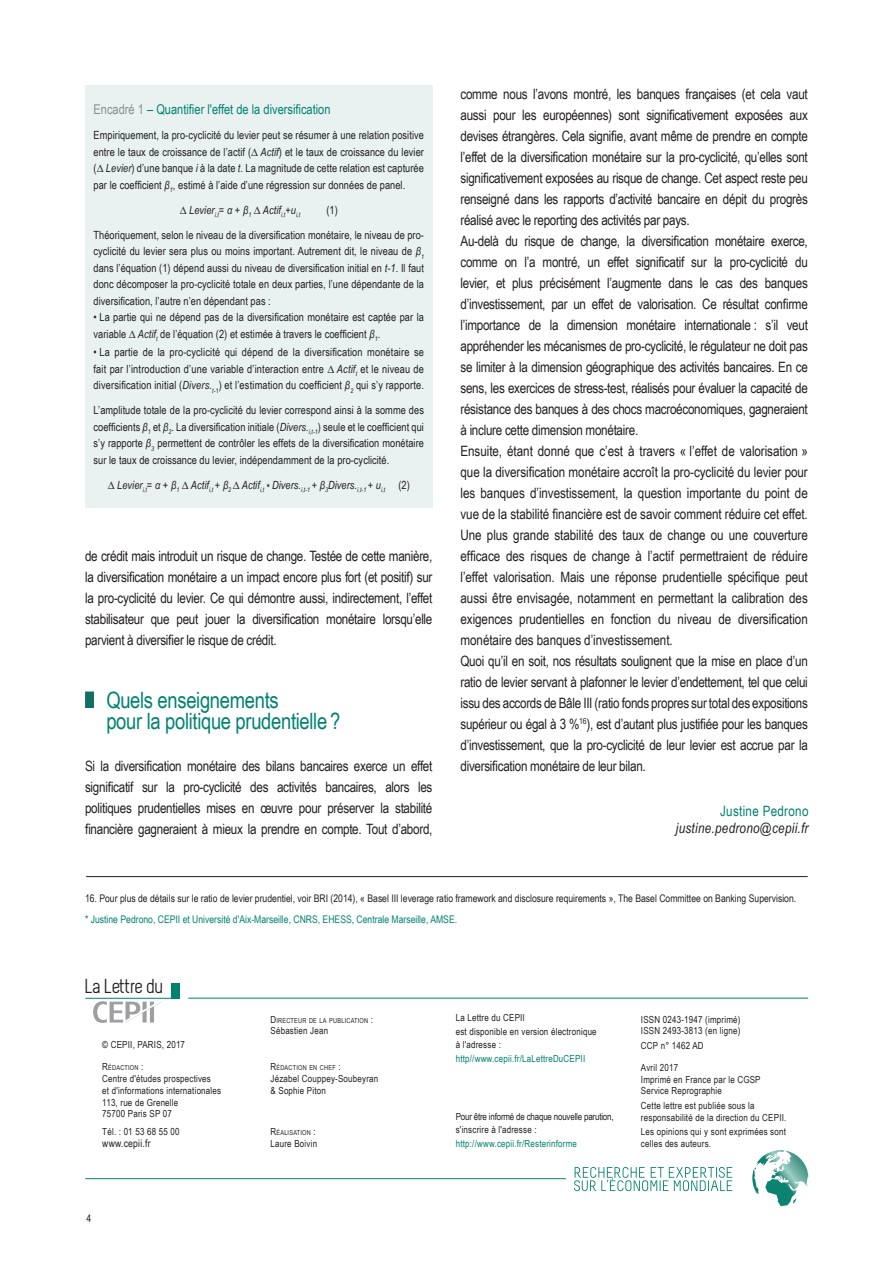
<style>
.page{position:relative;width:893px;height:1263px;background:#fff}
.page>*{position:absolute;margin:0;border:0;box-sizing:border-box;transform-origin:0 0}
.Titre_niveau_1{font:22.5px/21px "Arial Narrow";letter-spacing:-.015em;color:#008271}
.t1{font:20.25px "Melbourne";letter-spacing:-.04em;color:#231f20}
.t2{font:14.25px/21px "Arial Narrow";letter-spacing:-.02em;color:#231f20;text-align:justify}
.Auteur_mail{font:italic 14.25px "Arial Narrow";letter-spacing:.02em;color:#231f20}
.Auteurs{font:14.25px "Arial Narrow";letter-spacing:.02em;color:#008271}
.Encadre_texte{font:13.5px "Arial Narrow";color:#008271}
.Encadre_texte-2{font:11.25px/16.5px "Arial Narrow";letter-spacing:.005em;color:#231f20;text-align:justify}
.Encadre_texte-3{font:italic 11.25px "Arial Narrow";letter-spacing:.005em;color:#231f20}
.Note_bas_page{font:10.5px "Arial Narrow";color:#231f20}
.Note_bas_page_auteur{font:10.5px "Arial Narrow";color:#008271}
.Note_bas_page-2{font:10.5px "Arial Narrow";letter-spacing:.02em;color:#231f20}
.t3{font:9.75px/11.7px "Arial Narrow";letter-spacing:.02em;color:#231f20}
.Ours_col_1{font:9.75px "Arial Narrow";letter-spacing:.02em;color:#231f20}
.Ours_2{font:6.9px "Arial Narrow";letter-spacing:.03em;color:#231f20}
.s1{color:#898e8c}
.s2{font-style:italic}
.s3{font-style:normal}
.s4{font-size:9.75px}
.s5{color:#008271}
</style>
<div class="page">
<div style="left:85px;top:691px;width:9px;height:17px;background:#126f63"></div>
<hr style="left:86px;top:876px;width:722px;height:1px;background:#231f20">
<div style="left:85px;top:85px;width:347px;height:423px;background:#e9f2f1"></div>
<svg style="left:93px;top:1002px;width:68px;height:21px"></svg>
<svg style="left:752px;top:1150px;width:56px;height:56px"></svg>
<svg style="left:574px;top:1167px;width:158px;height:24px"></svg>
<hr style="left:85px;top:1178px;width:481px;height:1px;background:#008271">
<hr style="left:188px;top:998px;width:620px;height:1px;background:#008271">
<hr style="left:85px;top:998px;width:94px;height:1px;background:#008271">
<div style="left:171px;top:983px;width:9px;height:15px;background:#008271"></div>
<p class="Encadre_texte" style="left:94px;top:99px;width:239px"><span class="s1">Encadré 1</span> – Quantifier l'effet de la diversification</p>
<p class="Encadre_texte-2" style="left:94px;top:126px;width:332px">Empiriquement, la pro-cyclicité du levier peut se résumer à une relation positive entre le taux de croissance de l’actif (<span class="s2">∆ Actif</span>) et le taux de croissance du levier (<span class="s2">∆ Levier</span>) d’une banque <span class="s2">i</span> à la date <span class="s2">t</span>. La magnitude de cette relation est capturée par le coefficient <span class="s2">β</span><sub>1</sub>, estimé à l’aide d’une régression sur données de panel.</p>
<p class="Encadre_texte-3" style="left:180px;top:202px;width:122px">∆ Levier<sub>i,t</sub>= α + β<sub>1</sub> ∆ Actif<sub>i,t</sub>+u<sub>i,t</sub></p>
<p class="Encadre_texte-2" style="left:326px;top:201px;width:13px">(1)</p>
<p class="Encadre_texte-2" style="left:94px;top:226px;width:332px">Théoriquement, selon le niveau de la diversification monétaire, le niveau de pro&shy;cyclicité du levier sera plus ou moins important. Autrement dit, le niveau de <span class="s2">β</span><sub>1 </sub>dans l’équation (1) dépend aussi du niveau de diversification initial en <span class="s2">t-1</span>. Il faut donc décomposer la pro-cyclicité totale en deux parties, l’une dépendante de la diversification, l’autre n’en dépendant pas :</p>
<p class="Encadre_texte-2" style="left:94px;top:308px;width:332px">• La partie qui ne dépend pas de la diversification monétaire est captée par la variable <span class="s2">∆ Actif</span><sub>t</sub> de l’équation (2) et estimée à travers le coefficient <span class="s2">β</span><sub>1</sub>.</p>
<p class="Encadre_texte-2" style="left:94px;top:344px;width:332px">• La partie de la pro-cyclicité qui dépend de la diversification monétaire se fait par l’introduction d’une variable d’interaction entre <span class="s2">∆ Actif</span><sub>t</sub> et le niveau de diversification initial (<span class="s2">Divers.</span><sub>t-</sub><sub>1</sub>) et l’estimation du coefficient <span class="s2">β</span><sub>2</sub> qui s’y rapporte.</p>
<p class="Encadre_texte-2" style="left:94px;top:402px;width:332px">L’amplitude totale de la pro-cyclicité du levier correspond ainsi à la somme des coefficients <span class="s2">β</span><sub>1</sub> et <span class="s2">β</span><sub>2</sub>. La diversification initiale (<span class="s2">Divers.</span><sub>i,t-1</sub>) seule et le coefficient qui s’y rapporte <span class="s2">β</span><sub>3</sub> permettent de contrôler les effets de la diversification monétaire sur le taux de croissance du levier, indépendamment de la pro-cyclicité.</p>
<p class="Encadre_texte-3" style="left:108px;top:477px;width:304px">∆ Levier<sub>i,t</sub>= α + β<sub>1</sub> ∆ Actif<sub>i,t</sub> + β<sub>2</sub> ∆ Actif<sub>i,t</sub> * Divers.<sub>i,t-1</sub> + β<sub>3</sub>Divers.<sub>i,t-1</sub> + u<sub>i,t</sub> <span class="s3">(2)</span></p>
<p class="t2" style="left:85px;top:545px;width:349px">de crédit mais introduit un risque de change. Testée de cette manière, la diversification monétaire a un impact encore plus fort (et positif) sur la pro-cyclicité du levier. Ce qui démontre aussi, indirectement, l’effet stabilisateur que peut jouer la diversification monétaire lorsqu’elle parvient à diversifier le risque de crédit.</p>
<p class="Titre_niveau_1" style="left:106px;top:689px;width:236px">Quels enseignements<br>pour la politique prudentielle ?</p>
<p class="t2" style="left:85px;top:755px;width:349px">Si la diversification monétaire des bilans bancaires exerce un effet significatif sur la pro-cyclicité des activités bancaires, alors les politiques prudentielles mises en œuvre pour préserver la stabilité financière gagneraient à mieux la prendre en compte. Tout d’abord,</p>
<p class="t2" style="left:460px;top:83px;width:349px">comme nous l’avons montré, les banques françaises (et cela vaut aussi pour les européennes) sont significativement exposées aux devises étrangères. Cela signifie, avant même de prendre en compte l’effet de la diversification monétaire sur la pro-cyclicité, qu’elles sont significativement exposées au risque de change. Cet aspect reste peu renseigné dans les rapports d’activité bancaire en dépit du progrès réalisé avec le reporting des activités par pays.</p>
<p class="t2" style="left:460px;top:230px;width:349px">Au-delà du risque de change, la diversification monétaire exerce, comme on l’a montré, un effet significatif sur la pro-cyclicité du levier, et plus précisément l’augmente dans le cas des banques d’investissement, par un effet de valorisation. Ce résultat confirme l’importance de la dimension monétaire internationale : s’il veut appréhender les mécanismes de pro-cyclicité, le régulateur ne doit pas se limiter à la dimension géographique des activités bancaires. En ce sens, les exercices de stress-test, réalisés pour évaluer la capacité de résistance des banques à des chocs macroéconomiques, gagneraient à inclure cette dimension monétaire.</p>
<p class="t2" style="left:460px;top:440px;width:349px">Ensuite, étant donné que c’est à travers « l’effet de valorisation » que la diversification monétaire accroît la pro-cyclicité du levier pour les banques d’investissement, la question importante du point de vue de la stabilité financière est de savoir comment réduire cet effet.<br>Une plus grande stabilité des taux de change ou une couverture efficace des risques de change à l’actif permettraient de réduire l’effet valorisation. Mais une réponse prudentielle spécifique peut aussi être envisagée, notamment en permettant la calibration des exigences prudentielles en fonction du niveau de diversification monétaire des banques d’investissement.</p>
<p class="t2" style="left:460px;top:650px;width:349px">Quoi qu’il en soit, nos résultats soulignent que la mise en place d’un ratio de levier servant à plafonner le levier d’endettement, tel que celui issu des accords de Bâle III (ratio fonds propres sur total des expositions supérieur ou égal à 3 %<sup>16</sup>), est d’autant plus justifiée pour les banques d’investissement, que la pro-cyclicité de leur levier est accrue par la diversification monétaire de leur bilan.</p>
<p class="Auteurs" style="left:720px;top:800px;width:90px">Justine Pedrono</p>
<p class="Auteur_mail" style="left:676px;top:818px;width:134px">justine.pedrono@cepii.fr</p>
<p class="Note_bas_page" style="left:85px;top:890px;width:713px">16. Pour plus de détails sur le ratio de levier prudentiel, voir BRI (2014), « Basel III leverage ratio framework and disclosure requirements », The Basel Committee on Banking Supervision.</p>
<p class="Note_bas_page_auteur" style="left:85px;top:911px;width:374px">* Justine Pedrono, CEPII et Université d'Aix-Marseille, CNRS, EHESS, Centrale Marseille, AMSE.</p>
<p class="t1" style="left:84px;top:975px;width:81px">La Lettre du</p>
<p class="Ours_col_1" style="left:102px;top:1037px;width:84px">© CEPII, PARIS, 2017</p>
<p class="Ours_2" style="left:102px;top:1063px;width:43px"><span class="s4">R</span>ÉDACTION <span class="s4">:</span></p>
<p class="t3" style="left:102px;top:1072px;width:120px">Centre d'études prospectives<br>et d'informations internationales<br>113, rue de Grenelle<br>75700 Paris SP 07</p>
<p class="t3" style="left:102px;top:1126px;width:79px">Tél. : 01 53 68 55 00</p>
<p class="Note_bas_page-2" style="left:102px;top:1135px;width:50px">www.cepii.fr</p>
<p class="Note_bas_page" style="left:87px;top:1210px;width:6px">4</p>
<p class="Ours_2" style="left:271px;top:1015px;width:11px"><span class="s4">D</span>IREC</p>
<p class="Ours_2" style="left:291px;top:1015px;width:84px">TEUR DE LA PUBLICATION <span class="s4">:</span></p>
<p class="t3" style="left:271px;top:1025px;width:59px">Sébastien Jean</p>
<p class="Ours_2" style="left:271px;top:1063px;width:72px"><span class="s4">R</span>ÉDACTION EN CHEF <span class="s4">:</span></p>
<p class="t3" style="left:271px;top:1072px;width:109px">Jézabel Couppey-Soubeyran &amp; Sophie Piton</p>
<p class="Ours_2" style="left:271px;top:1127px;width:47px"><span class="s4">R</span>ÉALISATION <span class="s4">:</span></p>
<p class="t3" style="left:271px;top:1137px;width:48px">Laure Boivin</p>
<p class="t3" style="left:456px;top:1011px;width:142px;line-height:13.5px">La Lettre du CEPII<br>est disponible en version électronique à l'adresse : <span class="s5">http//www.cepii.fr/LaLettreDuCEPII</span></p>
<p class="t3" style="left:456px;top:1109px;width:159px;line-height:13.5px">Pour être informé de chaque nouvelle parution, s'inscrire à l'adresse : <span class="s5">http://www.cepii.fr/Resterinforme</span></p>
<p class="t3" style="left:641px;top:1013px;width:101px">ISSN 0243-1947 (imprimé)<br>ISSN 2493-3813 (en ligne)</p>
<p class="t3" style="left:641px;top:1039px;width:64px">CCP n° 1462 AD</p>
<p class="t3" style="left:641px;top:1061px;width:121px">Avril 2017<br>Imprimé en France par le CGSP<br>Service Reprographie</p>
<p class="t3" style="left:641px;top:1099px;width:147px">Cette lettre est publiée sous la responsabilité de la direction du CEPII.</p>
<p class="t3" style="left:641px;top:1126px;width:146px">Les opinions qui y sont exprimées sont celles des auteurs.</p>
</div>
